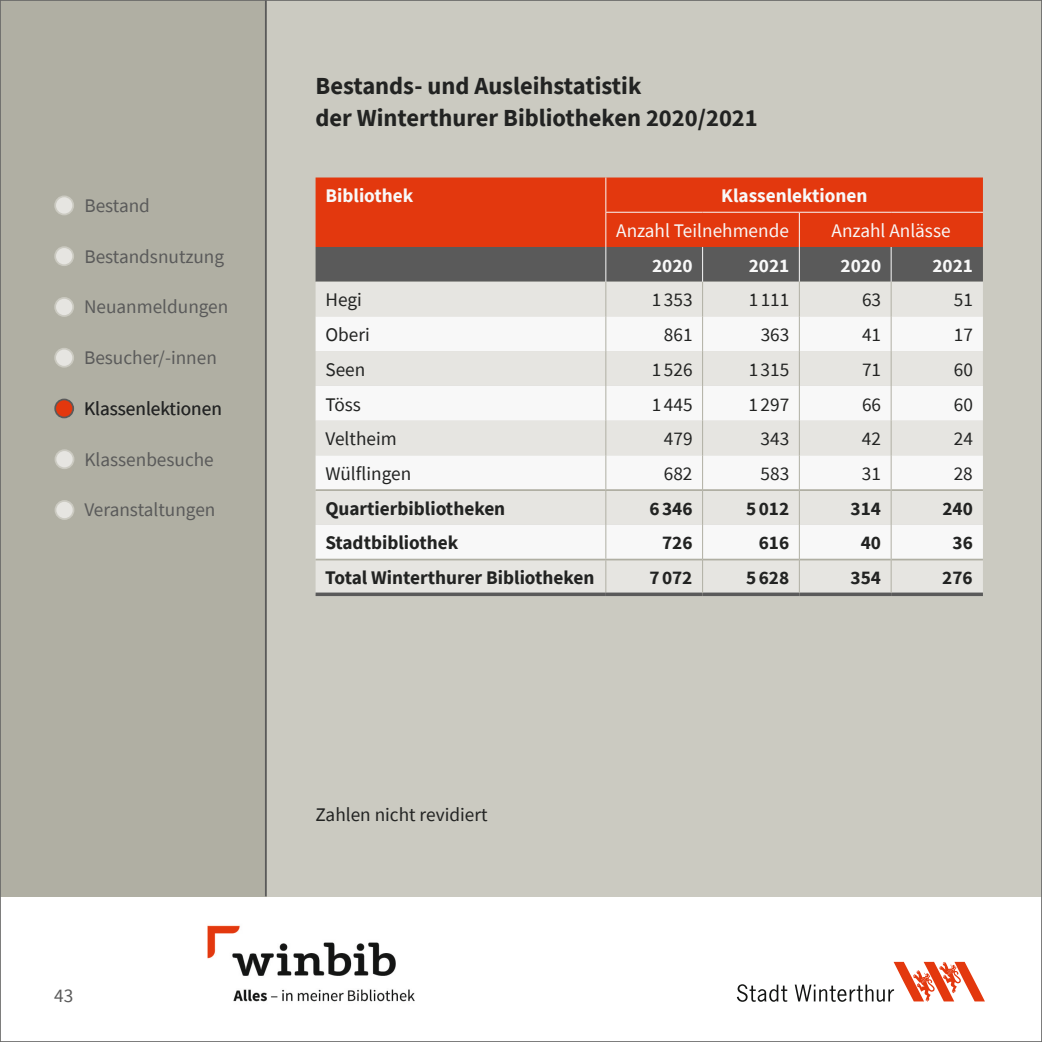
<style>
.page{position:relative;width:1042px;height:1042px;background:#fff}
.page>*{position:absolute;margin:0;border:0;box-sizing:border-box;transform-origin:0 0}
.t1{font:700 24.5px/31.5px "Source Sans Pro";color:#222322}
.t2{font:19.25px "Source Sans Pro";color:#222322}
.t3{font:700 19.25px "Source Sans Pro";color:#222322}
.t4{font:19.25px "Source Sans Pro";color:#5a5a5a}
.t5{font:700 19.25px "Source Sans Pro";color:#f8f8f8}
.t6{font:19.25px "Source Sans Pro";color:#f8f8f8}
</style>
<div class="page">
<div style="left:267px;top:0;width:775px;height:896px;background:#cbcac1"></div>
<div style="left:0;top:0;width:267px;height:896px;background:#b0afa3"></div>
<hr style="left:265px;top:0;width:2px;height:896px;background:#5a5a5a">
<img style="left:207px;top:925px;width:208px;height:77px">
<svg style="left:737px;top:962px;width:248px;height:40px"></svg>
<div style="left:55px;top:196px;width:18px;height:18px;background:#e6e5e1;border-radius:50%"></div>
<div style="left:54px;top:195px;width:20px;height:20px;border:2px solid #cbcac1;border-radius:50%"></div>
<div style="left:55px;top:247px;width:18px;height:18px;background:#e6e5e1;border-radius:50%"></div>
<div style="left:54px;top:246px;width:20px;height:20px;border:2px solid #cbcac1;border-radius:50%"></div>
<div style="left:55px;top:298px;width:18px;height:18px;background:#e6e5e1;border-radius:50%"></div>
<div style="left:54px;top:297px;width:20px;height:20px;border:2px solid #cbcac1;border-radius:50%"></div>
<div style="left:55px;top:349px;width:18px;height:18px;background:#e6e5e1;border-radius:50%"></div>
<div style="left:54px;top:348px;width:20px;height:20px;border:2px solid #cbcac1;border-radius:50%"></div>
<div style="left:55px;top:450px;width:19px;height:18px;background:#e6e5e1;border-radius:50%"></div>
<div style="left:55px;top:449px;width:19px;height:20px;border:2px solid #cbcac1;border-radius:50%"></div>
<div style="left:55px;top:501px;width:19px;height:18px;background:#e6e5e1;border-radius:50%"></div>
<div style="left:55px;top:500px;width:19px;height:20px;border:2px solid #cbcac1;border-radius:50%"></div>
<div style="left:315px;top:177px;width:668px;height:70px;background:#e3380e"></div>
<div style="left:315px;top:247px;width:668px;height:35px;background:#5a5a5a"></div>
<div style="left:315px;top:282px;width:668px;height:310px;background:#e6e5e1"></div>
<svg style="left:315px;top:316px;width:668px;height:243px;background:#efefed"></svg>
<hr style="left:605px;top:177px;width:1px;height:35px;background:#f8f8f8">
<hr style="left:605px;top:213px;width:1px;height:34px;background:#f8f8f8">
<hr style="left:799px;top:213px;width:1px;height:34px;background:#f8f8f8">
<hr style="left:605px;top:212px;width:97px;height:1px;background:#f8f8f8">
<hr style="left:702px;top:212px;width:97px;height:1px;background:#f8f8f8">
<hr style="left:799px;top:212px;width:92px;height:1px;background:#f8f8f8">
<hr style="left:891px;top:212px;width:92px;height:1px;background:#f8f8f8">
<hr style="left:605px;top:282px;width:1px;height:34px;background:#b0afa3">
<hr style="left:605px;top:316px;width:1px;height:35px;background:#b0afa3">
<hr style="left:605px;top:351px;width:1px;height:35px;background:#b0afa3">
<hr style="left:605px;top:386px;width:1px;height:35px;background:#b0afa3">
<hr style="left:605px;top:421px;width:1px;height:34px;background:#b0afa3">
<hr style="left:605px;top:455px;width:1px;height:34px;background:#b0afa3">
<hr style="left:605px;top:491px;width:1px;height:34px;background:#b0afa3">
<hr style="left:605px;top:525px;width:1px;height:34px;background:#b0afa3">
<hr style="left:605px;top:560px;width:1px;height:32px;background:#b0afa3">
<hr style="left:605px;top:247px;width:1px;height:35px;background:#f8f8f8">
<hr style="left:315px;top:489px;width:291px;height:2px;background:#b0afa3">
<hr style="left:606px;top:489px;width:96px;height:2px;background:#b0afa3">
<hr style="left:703px;top:489px;width:96px;height:2px;background:#b0afa3">
<hr style="left:800px;top:489px;width:90px;height:2px;background:#b0afa3">
<hr style="left:891px;top:489px;width:92px;height:2px;background:#b0afa3">
<hr style="left:315px;top:559px;width:291px;height:1px;background:#b0afa3">
<hr style="left:606px;top:559px;width:96px;height:1px;background:#b0afa3">
<hr style="left:703px;top:559px;width:96px;height:1px;background:#b0afa3">
<hr style="left:800px;top:559px;width:90px;height:1px;background:#b0afa3">
<hr style="left:891px;top:559px;width:92px;height:1px;background:#b0afa3">
<svg style="left:315px;top:592px;width:291px;height:4px"></svg>
<svg style="left:606px;top:592px;width:96px;height:4px"></svg>
<svg style="left:702px;top:592px;width:97px;height:4px"></svg>
<svg style="left:799px;top:592px;width:92px;height:4px"></svg>
<svg style="left:891px;top:592px;width:92px;height:4px"></svg>
<hr style="left:702px;top:282px;width:1px;height:34px;background:#b0afa3">
<hr style="left:702px;top:316px;width:1px;height:35px;background:#b0afa3">
<hr style="left:702px;top:351px;width:1px;height:35px;background:#b0afa3">
<hr style="left:702px;top:386px;width:1px;height:35px;background:#b0afa3">
<hr style="left:702px;top:421px;width:1px;height:34px;background:#b0afa3">
<hr style="left:702px;top:455px;width:1px;height:35px;background:#b0afa3">
<hr style="left:702px;top:490px;width:1px;height:35px;background:#b0afa3">
<hr style="left:702px;top:525px;width:1px;height:34px;background:#b0afa3">
<hr style="left:702px;top:559px;width:1px;height:33px;background:#b0afa3">
<hr style="left:702px;top:247px;width:1px;height:35px;background:#f8f8f8">
<hr style="left:799px;top:247px;width:1px;height:35px;background:#f8f8f8">
<hr style="left:890px;top:247px;width:1px;height:35px;background:#f8f8f8">
<hr style="left:799px;top:282px;width:1px;height:34px;background:#b0afa3">
<hr style="left:799px;top:316px;width:1px;height:35px;background:#b0afa3">
<hr style="left:799px;top:351px;width:1px;height:35px;background:#b0afa3">
<hr style="left:799px;top:386px;width:1px;height:35px;background:#b0afa3">
<hr style="left:799px;top:421px;width:1px;height:34px;background:#b0afa3">
<hr style="left:799px;top:455px;width:1px;height:35px;background:#b0afa3">
<hr style="left:799px;top:490px;width:1px;height:35px;background:#b0afa3">
<hr style="left:799px;top:525px;width:1px;height:34px;background:#b0afa3">
<hr style="left:799px;top:559px;width:1px;height:33px;background:#b0afa3">
<hr style="left:890px;top:282px;width:1px;height:34px;background:#b0afa3">
<hr style="left:890px;top:316px;width:1px;height:35px;background:#b0afa3">
<hr style="left:890px;top:351px;width:1px;height:35px;background:#b0afa3">
<hr style="left:890px;top:386px;width:1px;height:35px;background:#b0afa3">
<hr style="left:890px;top:421px;width:1px;height:34px;background:#b0afa3">
<hr style="left:890px;top:455px;width:1px;height:35px;background:#b0afa3">
<hr style="left:890px;top:490px;width:1px;height:35px;background:#b0afa3">
<hr style="left:890px;top:525px;width:1px;height:34px;background:#b0afa3">
<hr style="left:890px;top:559px;width:1px;height:33px;background:#b0afa3">
<div style="left:55px;top:399px;width:18px;height:18px;background:#e3380e;border-radius:50%"></div>
<div style="left:54px;top:398px;width:20px;height:20px;border:2px solid #5a5a5a;border-radius:50%"></div>
<p class="t4" style="left:84px;top:193px;width:67px">Bestand</p>
<p class="t4" style="left:84px;top:244px;width:141px">Bestandsnutzung</p>
<p class="t4" style="left:84px;top:295px;width:146px">Neuanmeldungen</p>
<p class="t4" style="left:84px;top:345px;width:134px">Besucher/-innen</p>
<p class="t2" style="left:84px;top:396px;width:139px">Klassenlektionen</p>
<p class="t4" style="left:84px;top:447px;width:131px">Klassenbesuche</p>
<p class="t4" style="left:84px;top:498px;width:133px">Veranstaltungen</p>
<p class="t4" style="left:54px;top:983px;width:21px">43</p>
<p class="t1" style="left:315px;top:70px;width:444px">Bestands- und Ausleihstatistik<br>der Winterthurer Bibliotheken 2020/2021</p>
<p class="t5" style="left:325px;top:183px;width:89px">Bibliothek</p>
<p class="t5" style="left:721px;top:183px;width:148px">Klassenlektionen</p>
<p class="t6" style="left:616px;top:218px;width:174px">Anzahl Teilnehmende</p>
<p class="t6" style="left:831px;top:218px;width:120px">Anzahl Anlässe</p>
<p class="t5" style="left:652px;top:252px;width:42px">2020</p>
<p class="t5" style="left:749px;top:252px;width:42px">2021</p>
<p class="t5" style="left:840px;top:252px;width:42px">2020</p>
<p class="t5" style="left:932px;top:252px;width:42px">2021</p>
<p class="t2" style="left:325px;top:288px;width:38px">Hegi</p>
<p class="t2" style="left:652px;top:288px;width:42px">1 353</p>
<p class="t2" style="left:749px;top:288px;width:42px">1 111</p>
<p class="t2" style="left:862px;top:288px;width:21px">63</p>
<p class="t2" style="left:954px;top:288px;width:21px">51</p>
<p class="t2" style="left:325px;top:322px;width:46px">Oberi</p>
<p class="t2" style="left:664px;top:322px;width:30px">861</p>
<p class="t2" style="left:760px;top:322px;width:30px">363</p>
<p class="t2" style="left:862px;top:322px;width:21px">41</p>
<p class="t2" style="left:954px;top:322px;width:21px">17</p>
<p class="t2" style="left:325px;top:357px;width:41px">Seen</p>
<p class="t2" style="left:652px;top:357px;width:42px">1 526</p>
<p class="t2" style="left:748px;top:357px;width:42px">1 315</p>
<p class="t2" style="left:862px;top:357px;width:21px">71</p>
<p class="t2" style="left:954px;top:357px;width:21px">60</p>
<p class="t2" style="left:325px;top:392px;width:37px">Töss</p>
<p class="t2" style="left:652px;top:392px;width:42px">1 445</p>
<p class="t2" style="left:748px;top:392px;width:42px">1 297</p>
<p class="t2" style="left:862px;top:392px;width:21px">66</p>
<p class="t2" style="left:954px;top:392px;width:21px">60</p>
<p class="t2" style="left:325px;top:427px;width:73px">Veltheim</p>
<p class="t2" style="left:664px;top:427px;width:30px">479</p>
<p class="t2" style="left:760px;top:427px;width:30px">343</p>
<p class="t2" style="left:862px;top:427px;width:21px">42</p>
<p class="t2" style="left:954px;top:427px;width:21px">24</p>
<p class="t2" style="left:325px;top:461px;width:87px">Wülflingen</p>
<p class="t2" style="left:664px;top:461px;width:30px">682</p>
<p class="t2" style="left:760px;top:461px;width:30px">583</p>
<p class="t2" style="left:862px;top:461px;width:21px">31</p>
<p class="t2" style="left:954px;top:461px;width:21px">28</p>
<p class="t3" style="left:325px;top:495px;width:181px">Quartierbibliotheken</p>
<p class="t3" style="left:649px;top:495px;width:45px">6346</p>
<p class="t3" style="left:746px;top:495px;width:45px">5012</p>
<p class="t3" style="left:850px;top:495px;width:32px">314</p>
<p class="t3" style="left:942px;top:495px;width:32px">240</p>
<p class="t3" style="left:325px;top:530px;width:134px">Stadtbibliothek</p>
<p class="t3" style="left:662px;top:530px;width:32px">726</p>
<p class="t3" style="left:759px;top:530px;width:32px">616</p>
<p class="t3" style="left:861px;top:530px;width:22px">40</p>
<p class="t3" style="left:952px;top:530px;width:22px">36</p>
<p class="t3" style="left:325px;top:565px;width:271px">Total Winterthurer Bibliotheken</p>
<p class="t3" style="left:649px;top:565px;width:45px">7072</p>
<p class="t3" style="left:746px;top:565px;width:45px">5628</p>
<p class="t3" style="left:850px;top:565px;width:32px">354</p>
<p class="t3" style="left:942px;top:565px;width:32px">276</p>
<p class="t2" style="left:315px;top:802px;width:173px">Zahlen nicht revidiert</p>
</div>
